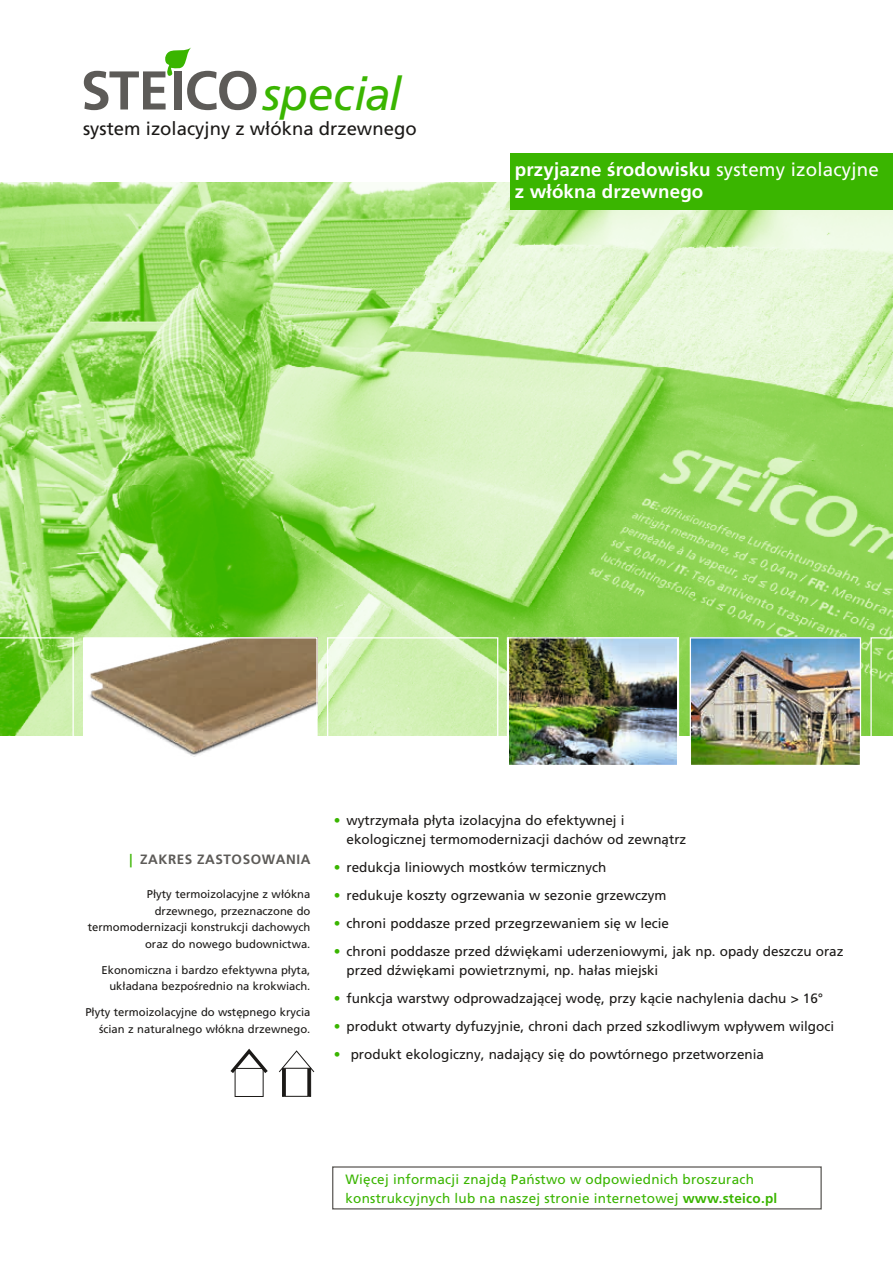
<style>
.page{position:relative;width:893px;height:1263px;background:#fff}
.page>*{position:absolute;margin:0;border:0;box-sizing:border-box;transform-origin:0 0}
.t1{font:italic 46.2px "Frutiger";letter-spacing:-.01em;color:#3ab500}
.t2{font:700 18.75px/22.5px "Frutiger CE";letter-spacing:.01em;color:#fff}
.t3{font:18.6px "Frutiger CE";color:#1b1917}
.t4{font:13.5px/18.8px "Frutiger CE";color:#1b1917}
.t5{font:13.5px/18.8px "Frutiger CE";letter-spacing:.02em;color:#3ab500}
.t6{font:700 13.5px "Frutiger CE";letter-spacing:.04em;color:#5d5b58}
.t7{font:11.25px/16.5px "Frutiger CE";color:#1b1917;text-align:right}
.s1{font-weight:400}
.s2{font-family:"Frutiger";color:#3ab500}
.s3{color:#3ab500}
.s4{font-weight:700}
</style>
<div class="page">
<div style="left:332px;top:1166px;width:490px;height:43px;border:1px solid #5d5b58"></div>
<img style="left:0;top:183px;width:893px;height:553px">
<svg style="left:84px;top:47px;width:172px;height:63px"></svg>
<div style="left:510px;top:153px;width:383px;height:57px;background:#3ab500"></div>
<img style="left:85px;top:639px;width:231px;height:118px">
<div style="left:83px;top:637px;width:235px;height:129px;border:1px solid #fff"></div>
<div style="left:327px;top:637px;width:171px;height:129px;border:1px solid #fff"></div>
<svg style="left:0;top:637px;width:74px;height:99px;background:#8cd359"></svg>
<svg style="left:870px;top:637px;width:23px;height:99px;background:#8dd255"></svg>
<img style="left:692px;top:639px;width:167px;height:125px">
<div style="left:690px;top:637px;width:171px;height:129px;border:1px solid #fff"></div>
<div style="left:282px;top:1068px;width:29px;height:29px;border:1px solid #1b1917"></div>
<svg style="left:279px;top:1050px;width:36px;height:23px"></svg>
<hr style="left:283px;top:1068px;width:3px;height:28px;background:#1b1917">
<svg style="left:307px;top:1068px;width:4px;height:28px"></svg>
<div style="left:235px;top:1068px;width:29px;height:29px;border:1px solid #1b1917"></div>
<svg style="left:230px;top:1048px;width:38px;height:29px"></svg>
<img style="left:509px;top:639px;width:167px;height:125px">
<div style="left:507px;top:637px;width:171px;height:129px;border:1px solid #fff"></div>
<h1 class="t1" style="left:263px;top:67px;width:141px">special</h1>
<h3 class="t3" style="left:83px;top:118px;width:335px">system izolacyjny z włókna drzewnego</h3>
<h2 class="t2" style="left:515px;top:158px;width:366px">przyjazne środowisku <span class="s1">systemy izolacyjne </span>z włókna drzewnego</h2>
<p class="t6" style="left:130px;top:851px;width:182px"><span class="s2">|</span> ZAKRES ZASTOSOWANIA</p>
<p class="t7" style="left:88px;top:886px;width:224px">Płyty termoizolacyjne z włókna drzewnego, przeznaczone do termomodernizacji konstrukcji dachowych oraz do nowego budownictwa.</p>
<p class="t7" style="left:102px;top:961px;width:210px">Ekonomiczna i bardzo efektywna płyta, układana bezpośrednio na krokwiach.</p>
<p class="t7" style="left:85px;top:1004px;width:227px">Płyty termoizolacyjne do wstępnego krycia ścian z naturalnego włókna drzewnego.</p>
<p class="t4" style="left:347px;top:811px;width:341px;text-indent:-13px"><span class="s3">•</span> wytrzymała płyta izolacyjna do efektywnej i ekologicznej termomodernizacji dachów od zewnątrz</p>
<p class="t4" style="left:334px;top:858px;width:274px"><span class="s3">•</span> redukcja liniowych mostków termicznych</p>
<p class="t4" style="left:334px;top:886px;width:334px"><span class="s3">•</span> redukuje koszty ogrzewania w sezonie grzewczym</p>
<p class="t4" style="left:334px;top:914px;width:337px"><span class="s3">•</span> chroni poddasze przed przegrzewaniem się w lecie</p>
<p class="t4" style="left:347px;top:942px;width:498px;text-indent:-13px"><span class="s3">•</span> chroni poddasze przed dźwiękami uderzeniowymi, jak np. opady deszczu oraz przed dźwiękami powietrznymi, np. hałas miejski</p>
<p class="t4" style="left:334px;top:989px;width:491px"><span class="s3">•</span> funkcja warstwy odprowadzającej wodę, przy kącie nachylenia dachu &gt; 16°</p>
<p class="t4" style="left:334px;top:1017px;width:502px"><span class="s3">•</span> produkt otwarty dyfuzyjnie, chroni dach przed szkodliwym wpływem wilgoci</p>
<p class="t4" style="left:334px;top:1045px;width:432px"><span class="s3">•</span> produkt ekologiczny, nadający się do powtórnego przetworzenia</p>
<p class="t5" style="left:345px;top:1170px;width:433px">Więcej informacji znajdą Państwo w odpowiednich broszurach konstrukcyjnych lub na naszej stronie internetowej <span class="s4">www.steico.pl</span></p>
</div>
